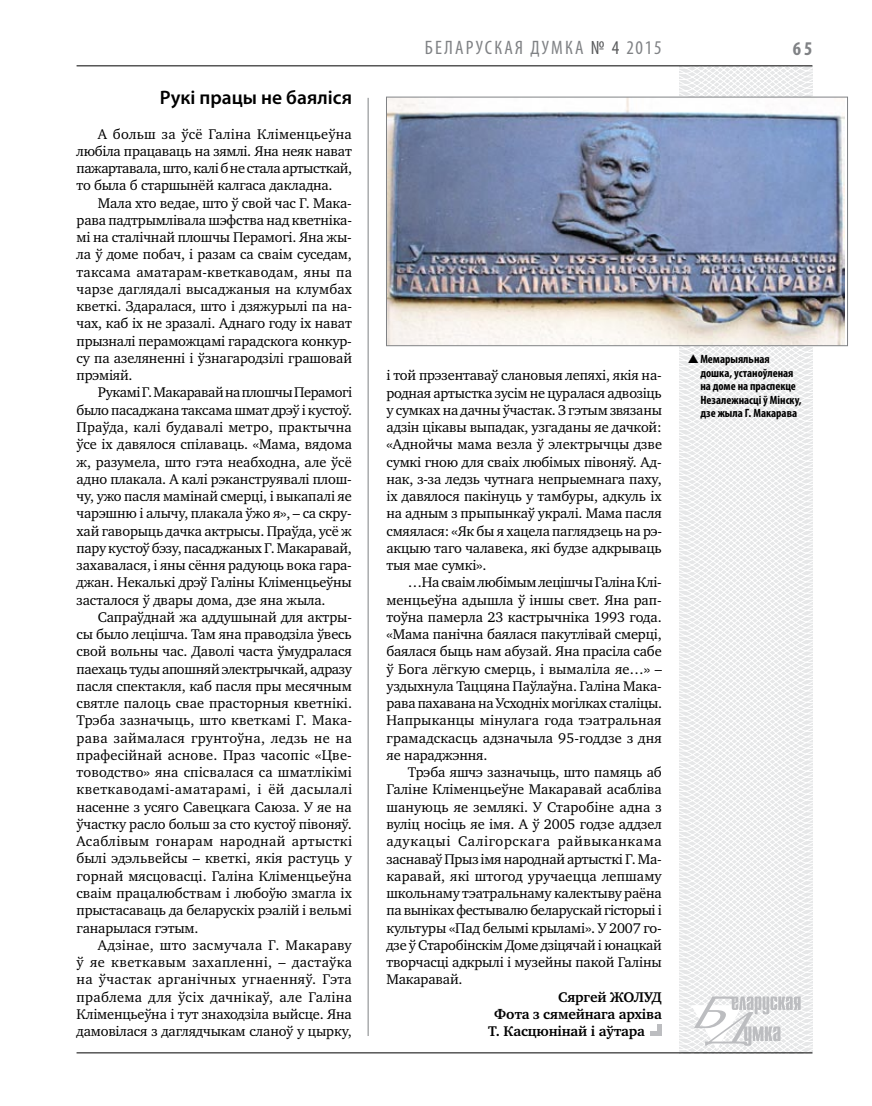
<style>
.page{position:relative;width:872px;height:1106px;background:#fff}
.page>*{position:absolute;margin:0;border:0;box-sizing:border-box;transform-origin:0 0}
.t1{font:condensed 19.5px "Myriad Pro";letter-spacing:.11em;color:#808285}
.t2{font:600 19.5px "Myriad Pro";color:#000}
.t3{font:700 condensed 19.5px "Myriad Pro";color:#808285}
.t4{font:14.4px/17.2px "Charter C";letter-spacing:-.01em;color:#000;text-align:justify}
.t5{font:700 14.4px "Charter C";letter-spacing:-.01em;color:#000}
.t6{font:700 condensed 12px/13.5px "Myriad Pro";color:#000}
.s1{color:#58595b}
</style>
<div class="page">
<hr style="left:368px;top:98px;width:1px;height:938px;background:#808285">
<svg style="left:621px;top:65px;width:227px;height:989px"></svg>
<svg style="left:691px;top:996px;width:109px;height:53px"></svg>
<hr style="left:77px;top:65px;width:735px;height:1px;background:#000">
<hr style="left:77px;top:1052px;width:735px;height:1px;background:#000">
<img style="left:388px;top:99px;width:456px;height:245px">
<div style="left:386px;top:97px;width:461px;height:249px;border:1px solid #808285"></div>
<div style="left:657px;top:1024px;width:5px;height:12px;background:#bcbdc0"></div>
<div style="left:650px;top:1031px;width:12px;height:5px;background:#bcbdc0"></div>
<svg style="left:688px;top:355px;width:23px;height:9px"></svg>
<h1 class="t2" style="left:160px;top:85px;width:194px">Рукі працы не баяліся</h1>
<p class="t4" style="left:77px;top:125px;width:277px;text-indent:21px">А больш за ўсё Галіна Кліменцьеўна любіла працаваць на зямлі. Яна неяк нават пажартавала, што, калі б не стала артысткай, то была б старшынёй калгаса дакладна.</p>
<p class="t4" style="left:77px;top:194px;width:277px;text-indent:21px">Мала хто ведае, што ў свой час Г. Мака&shy;рава падтрымлівала шэфства над кветніка&shy;мі на сталічнай плошчы Перамогі. Яна жы&shy;ла ў доме побач, і разам са сваім суседам, таксама аматарам-кветкаводам, яны па чарзе даглядалі высаджаныя на клумбах кветкі. Здаралася, што і дзяжурылі па на&shy;чах, каб іх не зразалі. Аднаго году іх нават прызналі пераможцамі гарадскога конкур&shy;су па азеляненні і ўзнагародзілі грашовай прэміяй.</p>
<p class="t4" style="left:77px;top:384px;width:277px;text-indent:21px">Рукамі Г. Макаравай на плошчы Перамогі было пасаджана таксама шмат дрэў і кустоў.<br>Праўда, калі будавалі метро, практычна ўсе іх давялося спілаваць. «Мама, вядома ж, разумела, што гэта неабходна, але ўсё адно плакала. А калі рэканструявалі плош&shy;чу, ужо пасля мамінай смерці, і выкапалі яе чарэшню і алычу, плакала ўжо я», – са скру&shy;хай гаворыць дачка актрысы. Праўда, усё ж пару кустоў бэзу, пасаджаных Г. Макаравай, захавалася, і яны сёння радуюць вока гара&shy;джан. Некалькі дрэў Галіны Кліменцьеўны засталося ў двары дома, дзе яна жыла.</p>
<p class="t4" style="left:77px;top:608px;width:277px;text-indent:21px">Сапраўднай жа аддушынай для актры&shy;сы было лецішча. Там яна праводзіла ўвесь свой вольны час. Даволі часта ўмудралася паехаць туды апошняй электрычкай, адразу пасля спектакля, каб пасля пры месячным святле палоць свае прасторныя кветнікі.<br>Трэба зазначыць, што кветкамі Г. Мака&shy;рава займалася грунтоўна, ледзь не на прафесійнай аснове. Праз часопіс «Цве&shy;товодство» яна спісвалася са шматлікімі кветкаводамі-аматарамі, і ёй дасылалі насенне з усяго Савецкага Саюза. У яе на ўчастку расло больш за сто кустоў півоняў.<br>Асаблівым гонарам народнай артысткі былі эдэльвейсы – кветкі, якія растуць у горнай мясцовасці. Галіна Кліменцьеўна сваім працалюбствам і любоўю змагла іх прыстасаваць да беларускіх рэалій і вельмі ганарылася гэтым.</p>
<p class="t4" style="left:77px;top:936px;width:277px;text-indent:21px">Адзінае, што засмучала Г. Макараву ў яе кветкавым захапленні, – дастаўка на ўчастак арганічных угнаенняў. Гэта праблема для ўсіх дачнікаў, але Галіна Кліменцьеўна і тут знаходзіла выйсце. Яна дамовілася з даглядчыкам сланоў у цырку,</p>
<h1 class="t1" style="left:425px;top:36px;width:238px">БЕЛАРУСКАЯ ДУМКА <span class="s1">№ 4</span> 2015</h1>
<h1 class="t3" style="left:793px;top:37px;width:21px">65</h1>
<p class="t4" style="left:386px;top:367px;width:277px">і той прэзентаваў слановыя лепяхі, якія на&shy;родная артыстка зусім не цуралася адвозіць у сумках на дачны ўчастак. З гэтым звязаны адзін цікавы выпадак, узгаданы яе дачкой: «Аднойчы мама везла ў электрычцы дзве сумкі гною для сваіх любімых півоняў. Ад&shy;нак, з-за ледзь чутнага непрыемнага паху, іх давялося пакінуць у тамбуры, адкуль іх на адным з прыпынкаў укралі. Мама пасля смяялася: «Як бы я хацела паглядзець на рэ&shy;акцыю таго чалавека, які будзе адкрываць тыя мае сумкі».</p>
<p class="t4" style="left:386px;top:574px;width:277px;text-indent:21px">…На сваім любімым лецішчы Галіна Клі&shy;менцьеўна адышла ў іншы свет. Яна рап&shy;тоўна памерла 23 кастрычніка 1993 года. «Мама панічна баялася пакутлівай смерці, баялася быць нам абузай. Яна прасіла сабе ў Бога лёгкую смерць, і вымаліла яе…» – уздыхнула Таццяна Паўлаўна. Галіна Мака&shy;рава пахавана на Усходніх могілках сталіцы.<br>Напрыканцы мінулага года тэатральная грамадскасць адзначыла 95-годдзе з дня яе нараджэння.</p>
<p class="t4" style="left:386px;top:764px;width:277px;text-indent:21px">Трэба яшчэ зазначыць, што памяць аб Галіне Кліменцьеўне Макаравай асабліва шануюць яе землякі. У Старобіне адна з вуліц носіць яе імя. А ў 2005 годзе аддзел адукацыі Салігорскага райвыканкама заснаваў Прыз імя народнай артысткі Г. Ма&shy;каравай, які штогод уручаецца лепшаму школьнаму тэатральнаму калектыву раёна па выніках фестывалю беларускай гісторыі і культуры «Пад белымі крыламі». У 2007 го&shy;дзе ў Старобінскім Доме дзіцячай і юнацкай творчасці адкрылі і музейны пакой Галіны Макаравай.</p>
<p class="t5" style="left:558px;top:988px;width:105px">Сяргей ЖОЛУД</p>
<p class="t5" style="left:494px;top:1006px;width:169px">Фота з сямейнага архіва</p>
<p class="t5" style="left:488px;top:1023px;width:158px">Т. Касцюнінай і аўтара</p>
<p class="t6" style="left:700px;top:352px;width:103px">Мемарыяльная дошка, устаноўленая на доме на праспекце<br>Незалежнасці ў Мінску, дзе жыла Г. Макарава</p>
</div>
